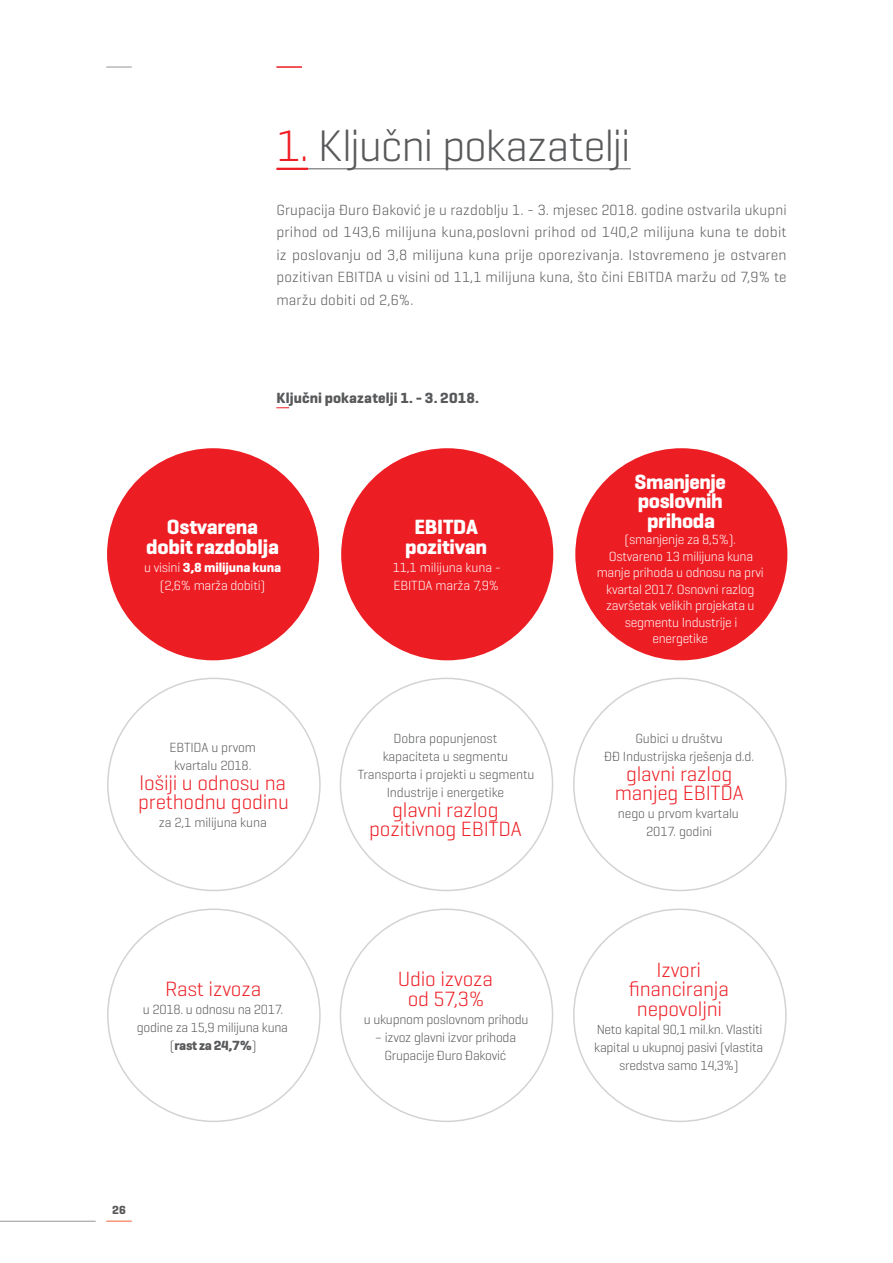
<style>
.page{position:relative;width:893px;height:1263px;background:#fff}
.page>*{position:absolute;margin:0;border:0;box-sizing:border-box;transform-origin:0 0}
.t1{font:300 45px "Geogrotesque";letter-spacing:-.03em;color:#58595b}
.t2{font:300 21px/19.5px "Geogrotesque";letter-spacing:-.01em;color:#ed1d24;text-align:center}
.t3{font:700 21px/19.5px "Geogrotesque";letter-spacing:-.01em;color:#fff;text-align:center}
.t4{font:300 15px/22.5px "Geogrotesque";letter-spacing:.01em;color:#58595b;text-align:justify}
.t5{font:700 15px "Geogrotesque";letter-spacing:.01em;color:#58595b}
.t6{font:300 13.5px/18px "Geogrotesque";letter-spacing:-.015em;color:#58595b;text-align:center}
.t7{font:300 13.5px/16.5px "Geogrotesque";letter-spacing:-.02em;color:#fff;text-align:center}
.t8{font:700 12px "Geogrotesque";color:#58595b}
.s1{color:#ed1d24}
.s2{font-weight:700}
</style>
<div class="page">
<hr style="left:0;top:1221px;width:96px;height:1px;background:#939598">
<hr style="left:106px;top:1220px;width:26px;height:2px;background:#f79679">
<svg style="left:106px;top:67px;width:26px;height:1px"></svg>
<hr style="left:276px;top:66px;width:26px;height:2px;background:#ed1d24">
<hr style="left:276px;top:168px;width:32px;height:2px;background:#ed1d24">
<hr style="left:308px;top:169px;width:323px;height:1px;background:#58595b">
<div style="left:107px;top:448px;width:212px;height:212px;background:#ed1d24;border-radius:50%"></div>
<div style="left:341px;top:448px;width:212px;height:212px;background:#ed1d24;border-radius:50%"></div>
<div style="left:575px;top:448px;width:212px;height:212px;background:#ed1d24;border-radius:50%"></div>
<svg style="left:276px;top:407px;width:13px;height:1px"></svg>
<h1 class="t1" style="left:276px;top:118px;width:356px"><span class="s1">1.</span> Ključni pokazatelji</h1>
<p class="t4" style="left:276px;top:198px;width:512px">Grupacija Đuro Đaković je u razdoblju 1. - 3. mjesec 2018. godine ostvarila ukupni prihod od 143,6 milijuna kuna,poslovni prihod od 140,2 milijuna kuna te dobit iz poslovanju od 3,8 milijuna kuna prije oporezivanja. Istovremeno je ostvaren pozitivan EBITDA u visini od 11,1 milijuna kuna, što čini EBITDA maržu od 7,9% te maržu dobiti od 2,6%.</p>
<p class="t5" style="left:276px;top:389px;width:204px">Ključni pokazatelji 1. - 3. 2018.</p>
<h2 class="t3" style="left:146px;top:517px;width:134px">Ostvarena dobit razdoblja</h2>
<p class="t7" style="left:144px;top:558px;width:138px;line-height:18px">u visini <span class="s2">3,8 milijuna kuna </span>(2,6% marža dobiti)</p>
<p class="t6" style="left:170px;top:738px;width:88px">EBTIDA u prvom kvartalu 2018.</p>
<h2 class="t2" style="left:138px;top:772px;width:152px;text-align:left">lošiji u odnosu na prethodnu godinu</h2>
<p class="t6" style="left:159px;top:813px;width:109px">za 2,1 milijuna kuna</p>
<h2 class="t2" style="left:165px;top:979px;width:98px">Rast izvoza</h2>
<p class="t6" style="left:137px;top:1000px;width:153px">u 2018. u odnosu na 2017. godine za 15,9 milijuna kuna (<span class="s2">rast za 24,7%</span>)</p>
<h2 class="t3" style="left:405px;top:517px;width:83px">EBITDA pozitivan</h2>
<p class="t7" style="left:393px;top:558px;width:110px;line-height:18px;text-align:left">11,1 milijuna kuna -<br>EBITDA marža 7,9%</p>
<p class="t6" style="left:358px;top:729px;width:178px">Dobra popunjenost<br>kapaciteta u segmentu<br>Transporta i projekti u segmentu<br>Industrije i energetike</p>
<h2 class="t2" style="left:369px;top:799px;width:154px">glavni razlog pozitivnog EBITDA</h2>
<h2 class="t2" style="left:398px;top:969px;width:97px">Udio izvoza od 57,3%</h2>
<p class="t6" style="left:364px;top:1010px;width:166px">u ukupnom poslovnom prihodu</p>
<p class="t6" style="left:375px;top:1028px;width:143px">– izvoz glavni izvor prihoda<br>Grupacije Đuro Đaković</p>
<h2 class="t3" style="left:635px;top:472px;width:93px">Smanjenje poslovnih prihoda</h2>
<p class="t7" style="left:597px;top:531px;width:169px">(smanjenje za 8,5%).<br>Ostvareno 13 milijuna kuna manje prihoda u odnosu na prvi kvartal 2017. Osnovni razlog završetak velikih projekata u segmentu Industrije i energetike</p>
<p class="t6" style="left:604px;top:729px;width:152px">Gubici u društvu<br>ĐĐ Industrijska rješenja d.d.</p>
<h2 class="t2" style="left:615px;top:763px;width:130px">glavni razlog manjeg EBITDA</h2>
<p class="t6" style="left:618px;top:804px;width:123px">nego u prvom kvartalu<br>2017. godini</p>
<h2 class="t2" style="left:629px;top:959px;width:102px">Izvori financiranja nepovoljni</h2>
<p class="t6" style="left:594px;top:1020px;width:171px">Neto kapital 90,1 mil.kn. Vlastiti kapital u ukupnoj pasivi (vlastita sredstva samo 14,3%)</p>
<p class="t8" style="left:112px;top:1203px;width:15px">26</p>
</div>
